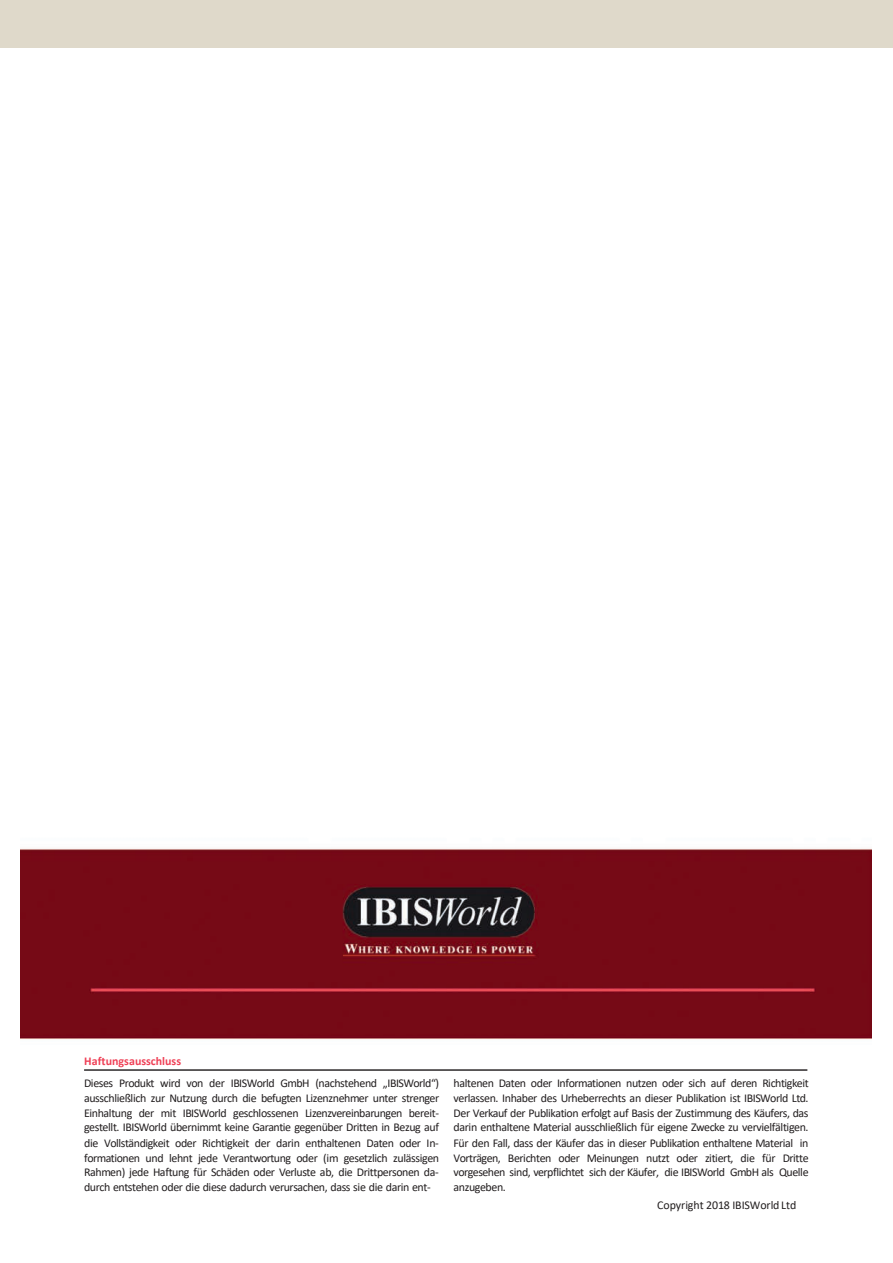
<style>
.page{position:relative;width:893px;height:1263px;background:#fff}
.page>*{position:absolute;margin:0;border:0;box-sizing:border-box;transform-origin:0 0}
.t1{font:12px/15px "Calibri";letter-spacing:-.035em;color:#231f20;text-align:justify}
.t2{font:12px "Calibri";letter-spacing:-.005em;color:#231f20}
.t3{font:700 12px "Calibri";color:#ef4056}
</style>
<div class="page">
<div style="left:0;top:0;width:893px;height:47px;background:#dfd9ca"></div>
<img style="left:21px;top:848px;width:851px;height:191px">
<hr style="left:84px;top:1069px;width:723px;height:2px;background:#231f20">
<p class="t3" style="left:84px;top:1052px;width:98px">Haftungsausschluss</p>
<p class="t1" style="left:84px;top:1075px;width:357px">Dieses Produkt wird von der IBISWorld GmbH (nachstehend „IBISWorld“) ausschließlich zur Nutzung durch die befugten Lizenznehmer unter strenger Einhaltung der mit IBISWorld geschlossenen Lizenzvereinbarungen bereit&shy;gestellt. IBISWorld übernimmt keine Garantie gegenüber Dritten in Bezug auf die Vollständigkeit oder Richtigkeit der darin enthaltenen Daten oder In&shy;formationen und lehnt jede Verantwortung oder (im gesetzlich zulässigen Rahmen) jede Haftung für Schäden oder Verluste ab, die Drittpersonen da&shy;durch entstehen oder die diese dadurch verursachen, dass sie die darin ent-</p>
<p class="t1" style="left:454px;top:1075px;width:357px">haltenen Daten oder Informationen nutzen oder sich auf deren Richtigkeit verlassen. Inhaber des Urheberrechts an dieser Publikation ist IBISWorld Ltd.<br>Der Verkauf der Publikation erfolgt auf Basis der Zustimmung des Käufers, das darin enthaltene Material ausschließlich für eigene Zwecke zu vervielfältigen.<br>Für den Fall, dass der Käufer das in dieser Publikation enthaltene Material in Vorträgen, Berichten oder Meinungen nutzt oder zitiert, die für Dritte vorgesehen sind, verpflichtet sich der Käufer, die IBISWorld GmbH als Quelle anzugeben.</p>
<p class="t2" style="left:657px;top:1197px;width:141px">Copyright 2018 IBISWorld Ltd</p>
</div>
